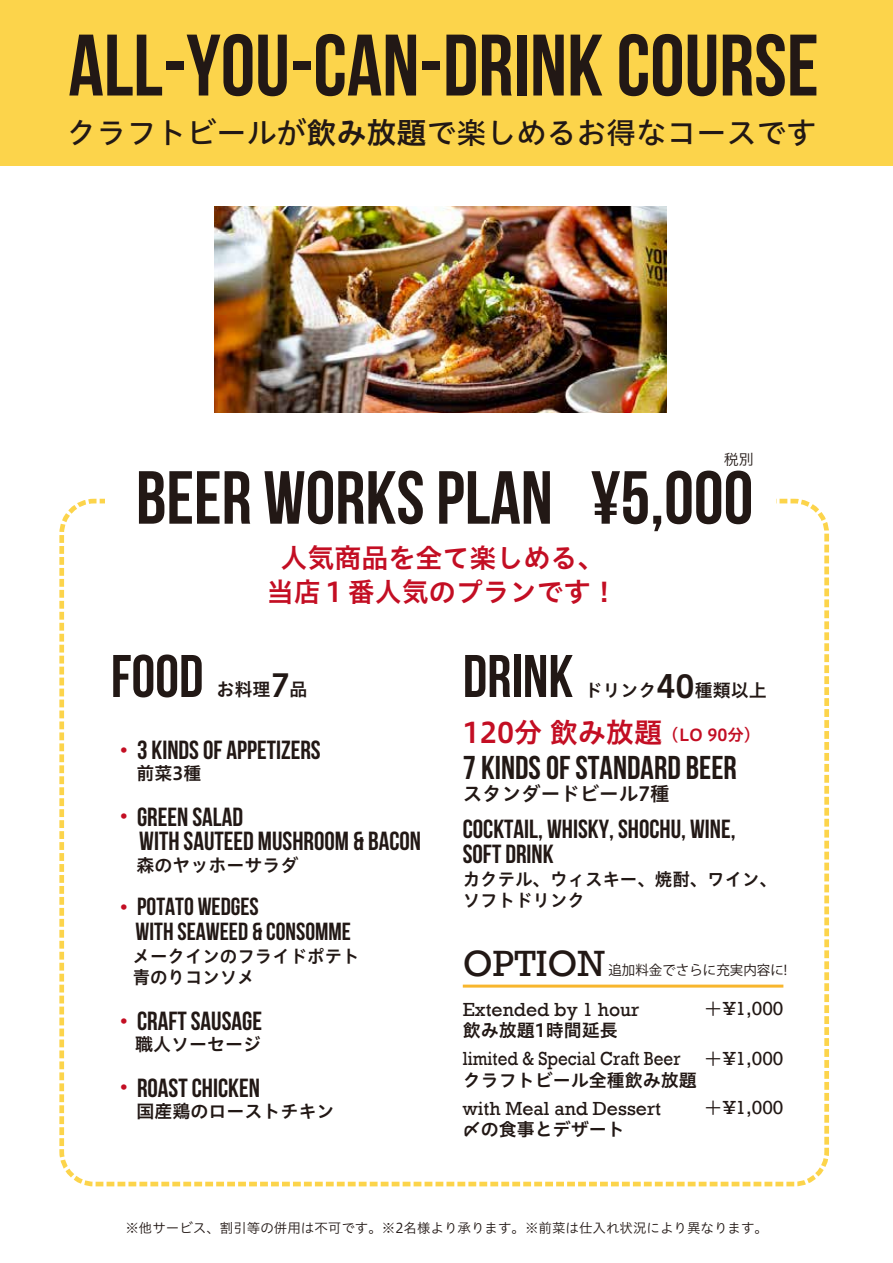
<style>
.page{position:relative;width:893px;height:1263px;background:#fff}
.page>*{position:absolute;margin:0;border:0;box-sizing:border-box;transform-origin:0 0}
.t1{font:700 87px "Bebas Neue";color:#221815}
.t2{font:700 75px "Bebas Neue";color:#221815}
.t3{font:700 60px "Bebas Neue";color:#221815}
.t4{font:37.5px "Rockwell";color:#221815}
.t5{font:700 33px "Bebas Neue";color:#221815}
.t6{font:30px "Hiragino UD Sans Std N W5";color:#221815}
.t7{font:28.2px "Hiragino UD Sans Std N W6";color:#c30e23}
.t8{font:27px/34.5px "Hiragino UD Sans Std N W6";color:#c30e23;text-align:center}
.t9{font:700 26.25px/24.3px "Bebas Neue";color:#221815}
.t10{font:700 24.75px/24.2px "Bebas Neue";color:#221815}
.t11{font:19.5px "Rockwell";color:#221815}
.t12{font:19.5px "Rockwell";color:#221815;scale:.88 1}
.t13{font:19.5px "Hiragino UD Sans Std N W6";color:#221815}
.t14{font:18px/21px "Hiragino UD Sans Std N W6";color:#221815}
.t15{font:15px "Hiragino UD Sans Std N W3";color:#221815}
.t16{font:13.5px "Hiragino UD Sans Std N W3";color:#221815}
.t17{font:13.5px "Koz Go Pr 6 N";color:#221815}
.s1{font-family:"Hiragino UD Sans Std N W6"}
.s2{font-size:31.5px}
.s3{font-size:16.5px}
.s4{font-family:"Koz Go Pr 6 N";font-weight:400;color:#c30e23}
.s5{font-family:"Koz Go Pr 6 N";font-weight:400;font-size:26.25px;color:#c30e23}
.s6{font-family:"Koz Go Pr 6 N"}
</style>
<div class="page">
<div style="left:0;top:0;width:893px;height:166px;background:#fcd44b"></div>
<div style="left:59px;top:499px;width:770px;height:687px;border:5px dashed #fcd44b;border-radius:32px"></div>
<div style="left:105px;top:491px;width:671px;height:21px;background:#fff"></div>
<img style="left:214px;top:207px;width:452px;height:206px">
<hr style="left:463px;top:984px;width:320px;height:3px;background:#f8b62d">
<h1 class="t1" style="left:68px;top:18px;width:752px">ALL-YOU-CAN-DRINK COURSE</h1>
<h3 class="t6" style="left:66px;top:110px;width:752px">クラフトビールが<span class="s1">飲み放題</span>で楽しめるお得なコースです</h3>
<h2 class="t2" style="left:136px;top:457px;width:418px">BEER WORKS PLAN</h2>
<p class="t15" style="left:724px;top:448px;width:31px">税別</p>
<h2 class="t2" style="left:591px;top:457px;width:164px">¥5,000</h2>
<h3 class="t8" style="left:267px;top:539px;width:352px">人気商品を全て楽しめる、当店１番人気のプランです！</h3>
<h3 class="t3" style="left:111px;top:643px;width:94px">FOOD</h3>
<h3 class="t3" style="left:463px;top:643px;width:112px">DRINK</h3>
<p class="t14" style="left:216px;top:678px;width:93px">お料理<span class="s2">7</span>品</p>
<p class="t14" style="left:584px;top:679px;width:184px">ドリンク<span class="s2">40</span>種類以上</p>
<h3 class="t7" style="left:463px;top:710px;width:299px">120分 飲み放題<span class="s3">（LO 90分）</span></h3>
<p class="t13" style="left:463px;top:779px;width:208px">スタンダードビール7種</p>
<h3 class="t9" style="left:111px;top:737px;width:211px"><span class="s4">・</span>3 KINDS OF APPETIZERS</h3>
<p class="t14" style="left:137px;top:762px;width:66px">前菜3種</p>
<h3 class="t5" style="left:463px;top:749px;width:275px">7 KINDS OF STANDARD BEER</h3>
<h3 class="t9" style="left:139px;top:804px;width:283px;text-indent:-28px"><span class="s4">・</span>GREEN SALAD<br>WITH SAUTEED MUSHROOM &amp; BACON</h3>
<p class="t14" style="left:137px;top:853px;width:163px">森のヤッホーサラダ</p>
<h3 class="t10" style="left:136px;top:894px;width:217px;text-indent:-25px"><span class="s5">・</span>POTATO WEDGES<br>WITH SEAWEED &amp; CONSOMME</h3>
<p class="t14" style="left:133px;top:945px;width:228px">メークインのフライドポテト青のりコンソメ</p>
<h3 class="t9" style="left:111px;top:1008px;width:153px"><span class="s4">・</span>CRAFT SAUSAGE</h3>
<p class="t14" style="left:135px;top:1033px;width:127px">職人ソーセージ</p>
<h3 class="t9" style="left:111px;top:1075px;width:151px"><span class="s4">・</span>ROAST CHICKEN</h3>
<p class="t14" style="left:137px;top:1099px;width:199px">国産鶏のローストチキン</p>
<h3 class="t9" style="left:463px;top:817px;width:274px;line-height:24.8px">COCKTAIL, WHISKY, SHOCHU, WINE,<br>SOFT DRINK</h3>
<p class="t14" style="left:463px;top:867px;width:316px">カクテル、ウィスキー、焼酎、ワイン、ソフトドリンク</p>
<h3 class="t4" style="left:463px;top:941px;width:143px">OPTION</h3>
<p class="t17" style="left:608px;top:963px;width:180px">追加料金でさらに充実内容に!</p>
<p class="t11" style="left:463px;top:998px;width:178px">Extended by 1 hour</p>
<p class="t12" style="left:463px;top:1047px;width:249px">limited &amp; Special Craft Beer</p>
<p class="t11" style="left:463px;top:1097px;width:200px">with Meal and Dessert</p>
<p class="t14" style="left:463px;top:1019px;width:156px">飲み放題1時間延長</p>
<p class="t14" style="left:463px;top:1068px;width:235px">クラフトビール全種飲み放題</p>
<p class="t14" style="left:463px;top:1118px;width:163px">〆の食事とデザート</p>
<p class="t11" style="left:704px;top:997px;width:81px"><span class="s6">＋</span>¥1,000</p>
<p class="t11" style="left:704px;top:1047px;width:81px"><span class="s6">＋</span>¥1,000</p>
<p class="t11" style="left:704px;top:1096px;width:81px"><span class="s6">＋</span>¥1,000</p>
<p class="t16" style="left:125px;top:1218px;width:644px">※他サービス、割引等の併用は不可です。※2名様より承ります。※前菜は仕入れ状況により異なります。</p>
</div>
